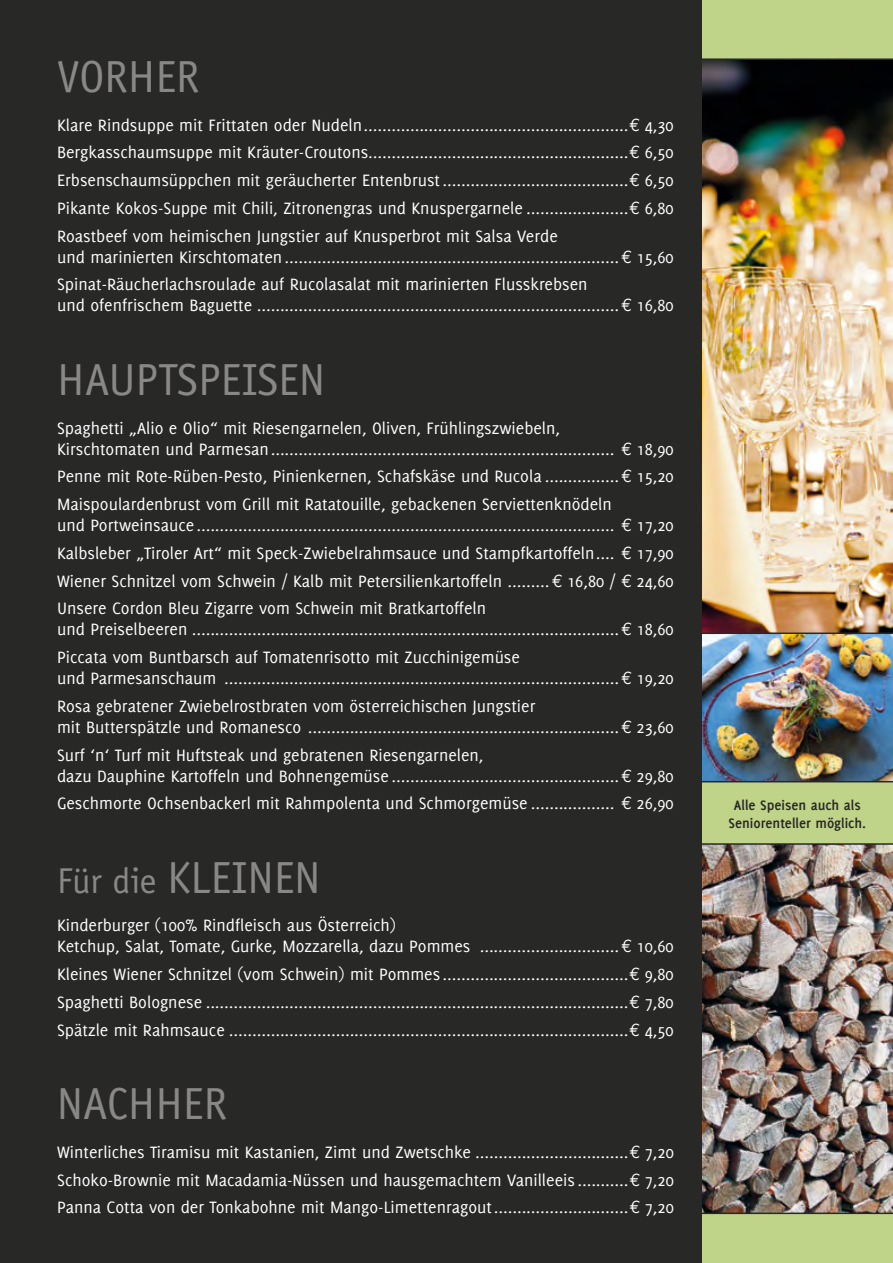
<style>
.page{position:relative;width:893px;height:1263px;background:#bfd389}
.page>*{position:absolute;margin:0;border:0;box-sizing:border-box;transform-origin:0 0}
.t1{font:45px "Officina Sans";color:#8a8787}
.t2{font:18px/27.8px "Delicious";color:#fff}
.t3{font:700 15px/18px "Delicious";color:#282827;text-align:center}
.s1{font-size:36px}
</style>
<div class="page">
<img style="left:702px;top:843px;width:191px;height:371px">
<img style="left:702px;top:58px;width:191px;height:574px">
<img style="left:702px;top:632px;width:191px;height:150px">
<div style="left:0;top:0;width:702px;height:1263px;background:#282827"></div>
<h1 class="t1" style="left:57px;top:51px;width:144px">VORHER</h1>
<p class="t2" style="left:57px;top:111px;width:618px;text-align:justify">Klare Rindsuppe mit Frittaten oder Nudeln.........................................................¤ 4,30<br>Bergkasschaumsuppe mit Kräuter-Croutons........................................................¤ 6,50<br>Erbsenschaumsüppchen mit geräucherter Entenbrust........................................¤ 6,50<br>Pikante Kokos-Suppe mit Chili, Zitronengras und Knuspergarnele ......................¤ 6,80<br>Roastbeef vom heimischen Jungstier auf Knusperbrot mit Salsa Verde</p>
<p class="t2" style="left:57px;top:243px;width:618px">und marinierten Kirschtomaten ........................................................................¤ 15,60<br>Spinat-Räucherlachsroulade auf Rucolasalat mit marinierten Flusskrebsen</p>
<p class="t2" style="left:57px;top:291px;width:618px">und ofenfrischem Baguette ..............................................................................¤ 16,80</p>
<h1 class="t1" style="left:57px;top:354px;width:269px">HAUPTSPEISEN</h1>
<p class="t2" style="left:57px;top:417px;width:618px;line-height:21px">Spaghetti „Alio e Olio“ mit Riesengarnelen, Oliven, Frühlingszwiebeln,<br>Kirschtomaten und Parmesan.......................................................................... ¤ 18,90</p>
<p class="t2" style="left:57px;top:462px;width:618px">Penne mit Rote-Rüben-Pesto, Pinienkernen, Schafskäse und Rucola ................¤ 15,20<br>Maispoulardenbrust vom Grill mit Ratatouille, gebackenen Serviettenknödeln</p>
<p class="t2" style="left:57px;top:511px;width:618px;text-align:justify">und Portweinsauce.......................................................................................... ¤ 17,20<br>Kalbsleber „Tiroler Art“ mit Speck-Zwiebelrahmsauce und Stampfkartoffeln.... ¤ 17,90<br>Wiener Schnitzel vom Schwein / Kalb mit Petersilienkartoffeln ......... ¤ 16,80 / ¤ 24,60<br>Unsere Cordon Bleu Zigarre vom Schwein mit Bratkartoffeln</p>
<p class="t2" style="left:57px;top:615px;width:618px">und Preiselbeeren ............................................................................................¤ 18,60<br>Piccata vom Buntbarsch auf Tomatenrisotto mit Zucchinigemüse</p>
<p class="t2" style="left:57px;top:664px;width:618px">und Parmesanschaum .....................................................................................¤ 19,20<br>Rosa gebratener Zwiebelrostbraten vom österreichischen Jungstier</p>
<p class="t2" style="left:57px;top:713px;width:618px">mit Butterspätzle und Romanesco ...................................................................¤ 23,60<br>Surf ‘n‘ Turf mit Huftsteak und gebratenen Riesengarnelen,</p>
<p class="t2" style="left:57px;top:762px;width:618px">dazu Dauphine Kartoffeln und Bohnengemüse .................................................¤ 29,80<br>Geschmorte Ochsenbackerl mit Rahmpolenta und Schmorgemüse .................. ¤ 26,90</p>
<h1 class="t1" style="left:57px;top:851px;width:265px"><span class="s1">Für die</span> KLEINEN</h1>
<p class="t2" style="left:57px;top:915px;width:618px;line-height:21px">Kinderburger (100% Rindfleisch aus Österreich)<br>Ketchup, Salat, Tomate, Gurke, Mozzarella, dazu Pommes ..............................¤ 10,60</p>
<p class="t2" style="left:57px;top:960px;width:618px;text-align:justify">Kleines Wiener Schnitzel (vom Schwein) mit Pommes ........................................¤ 9,80<br>Spaghetti Bolognese ...........................................................................................¤ 7,80<br>Spätzle mit Rahmsauce ......................................................................................¤ 4,50</p>
<h1 class="t1" style="left:57px;top:1078px;width:172px">NACHHER</h1>
<p class="t2" style="left:57px;top:1138px;width:618px;text-align:justify">Winterliches Tiramisu mit Kastanien, Zimt und Zwetschke .................................¤ 7,20<br>Schoko-Brownie mit Macadamia-Nüssen und hausgemachtem Vanilleeis ...........¤ 7,20<br>Panna Cotta von der Tonkabohne mit Mango-Limettenragout.............................¤ 7,20</p>
<p class="t3" style="left:728px;top:796px;width:139px">Alle Speisen auch als<br>Seniorenteller möglich.</p>
</div>
